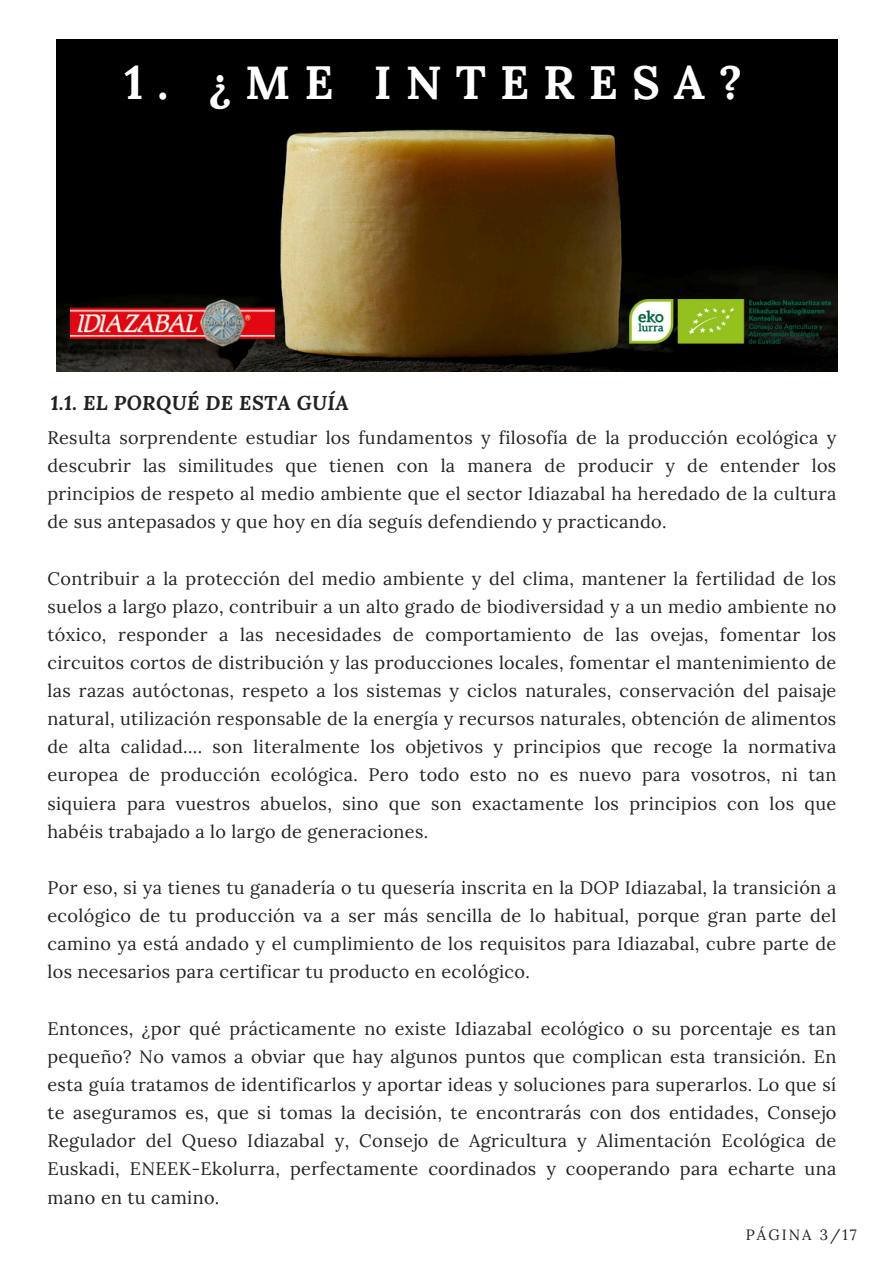
<style>
.page{position:relative;width:894px;height:1264px;background:#fff}
.page>*{position:absolute;margin:0;border:0;box-sizing:border-box;transform-origin:0 0}
.t1{font:700 46.5px "Lora";letter-spacing:.3em;color:#fff}
.t2{font:italic 700 19.8px "Lora";letter-spacing:.02em;color:#222}
.t3{font:18px/28.2px "Lora";letter-spacing:.02em;color:#222;text-align:justify}
.t4{font:14.85px "Lora";letter-spacing:.14em;color:#222}
</style>
<div class="page">
<img style="left:57px;top:39px;width:780px;height:332px">
<img style="left:70px;top:299px;width:205px;height:51px">
<img style="left:629px;top:299px;width:200px;height:44px">
<h4 class="t1" style="left:124px;top:52px;width:619px">1. ¿ME INTERESA?</h4>
<p class="t2" style="left:51px;top:390px;width:299px">1.1. EL PORQUÉ DE ESTA GUÍA</p>
<p class="t3" style="left:47px;top:423px;width:790px">Resulta sorprendente estudiar los fundamentos y filosofía de la producción ecológica y descubrir las similitudes que tienen con la manera de producir y de entender los principios de respeto al medio ambiente que el sector Idiazabal ha heredado de la cultura de sus antepasados y que hoy en día seguís defendiendo y practicando.</p>
<h1 class="t3" style="left:47px;top:564px;width:790px">Contribuir a la protección del medio ambiente y del clima, mantener la fertilidad de los suelos a largo plazo, contribuir a un alto grado de biodiversidad y a un medio ambiente no tóxico, responder a las necesidades de comportamiento de las ovejas, fomentar los circuitos cortos de distribución y las producciones locales, fomentar el mantenimiento de las razas autóctonas, respeto a los sistemas y ciclos naturales, conservación del paisaje natural, utilización responsable de la energía y recursos naturales, obtención de alimentos de alta calidad…. son literalmente los objetivos y principios que recoge la normativa europea de producción ecológica. Pero todo esto no es nuevo para vosotros, ni tan siquiera para vuestros abuelos, sino que son exactamente los principios con los que habéis trabajado a lo largo de generaciones.</h1>
<h3 class="t3" style="left:47px;top:873px;width:790px">Por eso, si ya tienes tu ganadería o tu quesería inscrita en la DOP Idiazabal, la transición a ecológico de tu producción va a ser más sencilla de lo habitual, porque gran parte del camino ya está andado y el cumplimiento de los requisitos para Idiazabal, cubre parte de los necesarios para certificar tu producto en ecológico.</h3>
<h4 class="t3" style="left:47px;top:1014px;width:790px">Entonces, ¿por qué prácticamente no existe Idiazabal ecológico o su porcentaje es tan pequeño? No vamos a obviar que hay algunos puntos que complican esta transición. En esta guía tratamos de identificarlos y aportar ideas y soluciones para superarlos. Lo que sí te aseguramos es, que si tomas la decisión, te encontrarás con dos entidades, Consejo Regulador del Queso Idiazabal y, Consejo de Agricultura y Alimentación Ecológica de Euskadi, ENEEK-Ekolurra, perfectamente coordinados y cooperando para echarte una mano en tu camino.</h4>
<p class="t4" style="left:745px;top:1224px;width:112px">PÁGINA 3/17</p>
</div>
